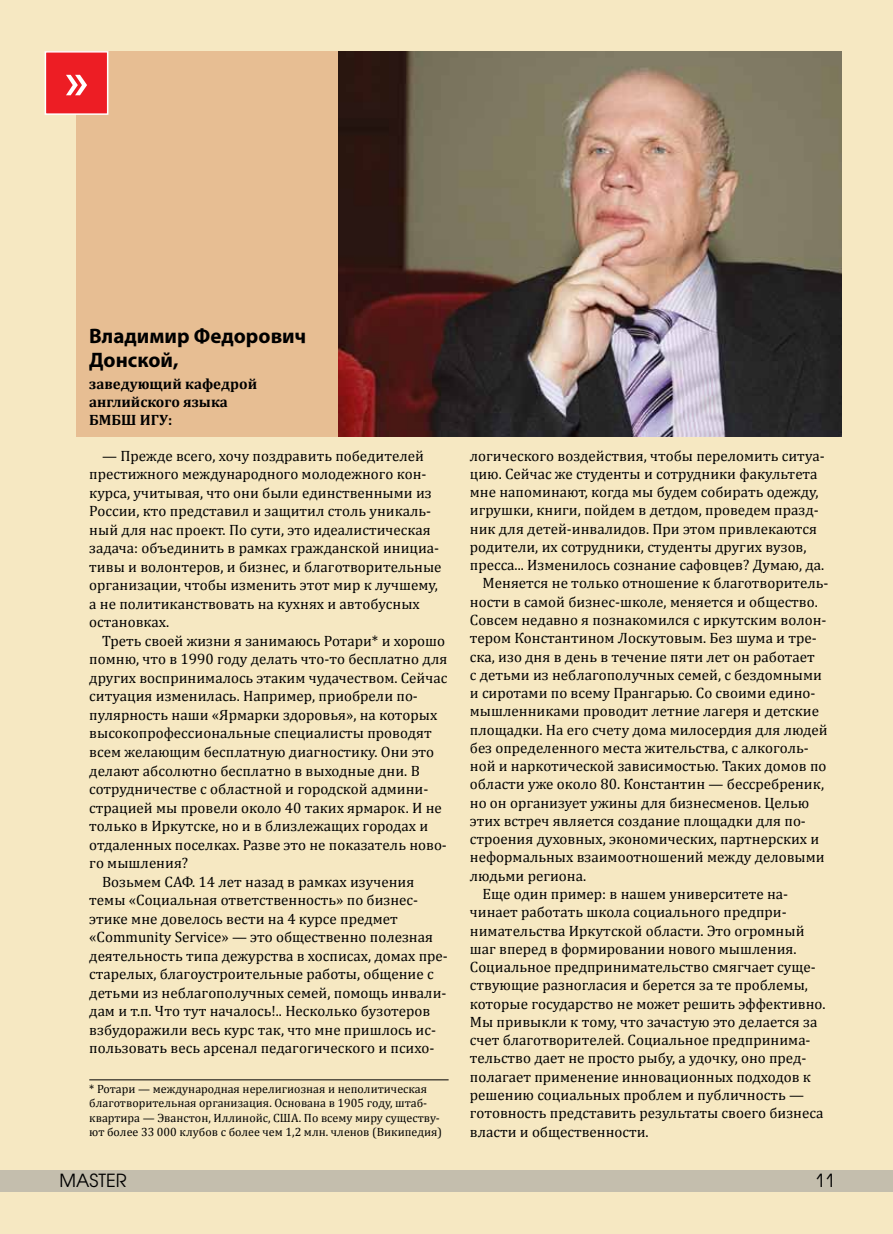
<style>
.page{position:relative;width:893px;height:1234px;background:#fff}
.page>*{position:absolute;margin:0;border:0;box-sizing:border-box;transform-origin:0 0}
.t1{font:54px "Bruskovaya";color:#fff}
.t2{font:700 21px/23.1px "Myriad Pro";color:#000}
.t3{font:18px "Avant Garde";color:#000}
.t4{font:15px/18.5px "Cambria";color:#000}
.t5{font:700 15px/18px "Cambria";color:#000}
.t6{font:12px/14.4px "Cambria";color:#000}
</style>
<div class="page">
<div style="left:0;top:0;width:893px;height:1233px;background:#f6e8c2"></div>
<hr style="left:89px;top:1079px;width:360px;height:1px;background:#000">
<div style="left:77px;top:51px;width:394px;height:385px;background:#e7be93"></div>
<div style="left:45px;top:52px;width:63px;height:62px;background:#ed1d24"></div>
<div style="left:45px;top:51px;width:63px;height:64px;border:2px solid #fff"></div>
<img style="left:339px;top:51px;width:503px;height:385px">
<div style="left:0;top:1169px;width:893px;height:22px;background:#c4bead"></div>
<h1 class="t1" style="left:65px;top:51px;width:25px">»</h1>
<h2 class="t2" style="left:89px;top:324px;width:219px">Владимир Федорович<br>Донской,</h2>
<p class="t5" style="left:89px;top:374px;width:169px">заведующий кафедрой английского языка<br>БМБШ ИГУ:</p>
<p class="t4" style="left:89px;top:446px;width:354px;text-indent:13px">— Прежде всего, хочу поздравить победителей престижного международного молодежного кон&shy;курса, учитывая, что они были единственными из России, кто представил и защитил столь уникаль&shy;ный для нас проект. По сути, это идеалистическая задача: объединить в рамках гражданской инициа&shy;тивы и волонтеров, и бизнес, и благотворительные организации, чтобы изменить этот мир к лучшему, а не политиканствовать на кухнях и автобусных остановках.</p>
<p class="t4" style="left:102px;top:631px;width:344px">Треть своей жизни я занимаюсь Ротари* и хорошо</p>
<p class="t4" style="left:89px;top:649px;width:360px">помню, что в 1990 году делать что-то бесплатно для</p>
<p class="t4" style="left:89px;top:668px;width:359px">других воспринималось этаким чудачеством. Сейчас</p>
<p class="t4" style="left:89px;top:686px;width:330px">ситуация изменилась. Например, приобрели по-</p>
<p class="t4" style="left:89px;top:705px;width:350px">пулярность наши «Ярмарки здоровья», на которых</p>
<p class="t4" style="left:89px;top:723px;width:344px">высокопрофессиональные специалисты проводят</p>
<p class="t4" style="left:89px;top:742px;width:346px">всем желающим бесплатную диагностику. Они это</p>
<p class="t4" style="left:89px;top:761px;width:332px">делают абсолютно бесплатно в выходные дни. В</p>
<p class="t4" style="left:89px;top:779px;width:341px">сотрудничестве с областной и городской админи-</p>
<p class="t4" style="left:89px;top:798px;width:354px">страцией мы провели около 40 таких ярмарок. И не</p>
<p class="t4" style="left:89px;top:816px;width:341px">только в Иркутске, но и в близлежащих городах и</p>
<p class="t4" style="left:89px;top:835px;width:359px">отдаленных поселках. Разве это не показатель ново-</p>
<p class="t4" style="left:89px;top:853px;width:101px">го мышления?</p>
<p class="t4" style="left:102px;top:872px;width:314px">Возьмем САФ. 14 лет назад в рамках изучения</p>
<p class="t4" style="left:89px;top:890px;width:330px">темы «Социальная ответственность» по бизнес-</p>
<p class="t4" style="left:89px;top:909px;width:310px">этике мне довелось вести на 4 курсе предмет</p>
<p class="t4" style="left:89px;top:927px;width:345px">«Community Service» — это общественно полезная</p>
<p class="t4" style="left:89px;top:946px;width:360px">деятельность типа дежурства в хосписах, домах пре-</p>
<p class="t4" style="left:89px;top:964px;width:346px">старелых, благоустроительные работы, общение с</p>
<p class="t4" style="left:89px;top:983px;width:359px">детьми из неблагополучных семей, помощь инвали-</p>
<p class="t4" style="left:89px;top:1001px;width:342px">дам и т.п. Что тут началось!.. Несколько бузотеров</p>
<p class="t4" style="left:89px;top:1020px;width:348px">взбудоражили весь курс так, что мне пришлось ис-</p>
<p class="t4" style="left:89px;top:1038px;width:346px">пользовать весь арсенал педагогического и психо-</p>
<p class="t6" style="left:89px;top:1081px;width:354px">* Ротари — международная нерелигиозная и неполитическая благотворительная организация. Основана в 1905 году, штаб&shy;квартира — Эванстон, Иллинойс, США. По всему миру существу&shy;ют более 33 000 клубов с более чем 1,2 млн. членов (Википедия)</p>
<p class="t4" style="left:470px;top:446px;width:356px">логического воздействия, чтобы переломить ситуа-</p>
<p class="t4" style="left:470px;top:464px;width:349px">цию. Сейчас же студенты и сотрудники факультета</p>
<p class="t4" style="left:470px;top:482px;width:350px">мне напоминают, когда мы будем собирать одежду,</p>
<p class="t4" style="left:470px;top:501px;width:350px">игрушки, книги, пойдем в детдом, проведем празд-</p>
<p class="t4" style="left:470px;top:519px;width:349px">ник для детей-инвалидов. При этом привлекаются</p>
<p class="t4" style="left:470px;top:537px;width:338px">родители, их сотрудники, студенты других вузов,</p>
<p class="t4" style="left:470px;top:555px;width:356px">пресса... Изменилось сознание сафовцев? Думаю, да.</p>
<p class="t4" style="left:483px;top:574px;width:347px">Меняется не только отношение к благотворитель-</p>
<p class="t4" style="left:470px;top:592px;width:349px">ности в самой бизнес-школе, меняется и общество.</p>
<p class="t4" style="left:470px;top:610px;width:358px">Совсем недавно я познакомился с иркутским волон-</p>
<p class="t4" style="left:470px;top:628px;width:348px">тером Константином Лоскутовым. Без шума и тре-</p>
<p class="t4" style="left:470px;top:647px;width:346px">ска, изо дня в день в течение пяти лет он работает</p>
<p class="t4" style="left:470px;top:665px;width:354px">с детьми из неблагополучных семей, с бездомными</p>
<p class="t4" style="left:470px;top:683px;width:347px">и сиротами по всему Прангарью. Со своими едино-</p>
<p class="t4" style="left:470px;top:701px;width:351px">мышленниками проводит летние лагеря и детские</p>
<p class="t4" style="left:470px;top:720px;width:359px">площадки. На его счету дома милосердия для людей</p>
<p class="t4" style="left:470px;top:738px;width:340px">без определенного места жительства, с алкоголь-</p>
<p class="t4" style="left:470px;top:756px;width:358px">ной и наркотической зависимостью. Таких домов по</p>
<p class="t4" style="left:470px;top:774px;width:356px">области уже около 80. Константин — бессребреник,</p>
<p class="t4" style="left:470px;top:793px;width:341px">но он организует ужины для бизнесменов. Целью</p>
<p class="t4" style="left:470px;top:811px;width:338px">этих встреч является создание площадки для по-</p>
<p class="t4" style="left:470px;top:829px;width:351px">строения духовных, экономических, партнерских и</p>
<p class="t4" style="left:470px;top:847px;width:356px">неформальных взаимоотношений между деловыми</p>
<p class="t4" style="left:470px;top:866px;width:118px">людьми региона.</p>
<p class="t4" style="left:483px;top:884px;width:307px">Еще один пример: в нашем университете на-</p>
<p class="t4" style="left:470px;top:902px;width:318px">чинает работать школа социального предпри-</p>
<p class="t4" style="left:470px;top:920px;width:336px">нимательства Иркутской области. Это огромный</p>
<p class="t4" style="left:470px;top:939px;width:328px">шаг вперед в формировании нового мышления.</p>
<p class="t4" style="left:470px;top:957px;width:347px">Социальное предпринимательство смягчает суще-</p>
<p class="t4" style="left:470px;top:975px;width:340px">ствующие разногласия и берется за те проблемы,</p>
<p class="t4" style="left:470px;top:993px;width:357px">которые государство не может решить эффективно.</p>
<p class="t4" style="left:470px;top:1012px;width:349px">Мы привыкли к тому, что зачастую это делается за</p>
<p class="t4" style="left:470px;top:1030px;width:342px">счет благотворителей. Социальное предпринима-</p>
<p class="t4" style="left:470px;top:1048px;width:338px">тельство дает не просто рыбу, а удочку, оно пред-</p>
<p class="t4" style="left:470px;top:1067px;width:343px">полагает применение инновационных подходов к</p>
<p class="t4" style="left:470px;top:1085px;width:336px">решению социальных проблем и публичность —</p>
<p class="t4" style="left:470px;top:1103px;width:355px">готовность представить результаты своего бизнеса</p>
<p class="t4" style="left:470px;top:1121px;width:180px">власти и общественности.</p>
<p class="t3" style="left:60px;top:1169px;width:69px">MASTER</p>
<p class="t3" style="left:815px;top:1169px;width:21px">11</p>
</div>
